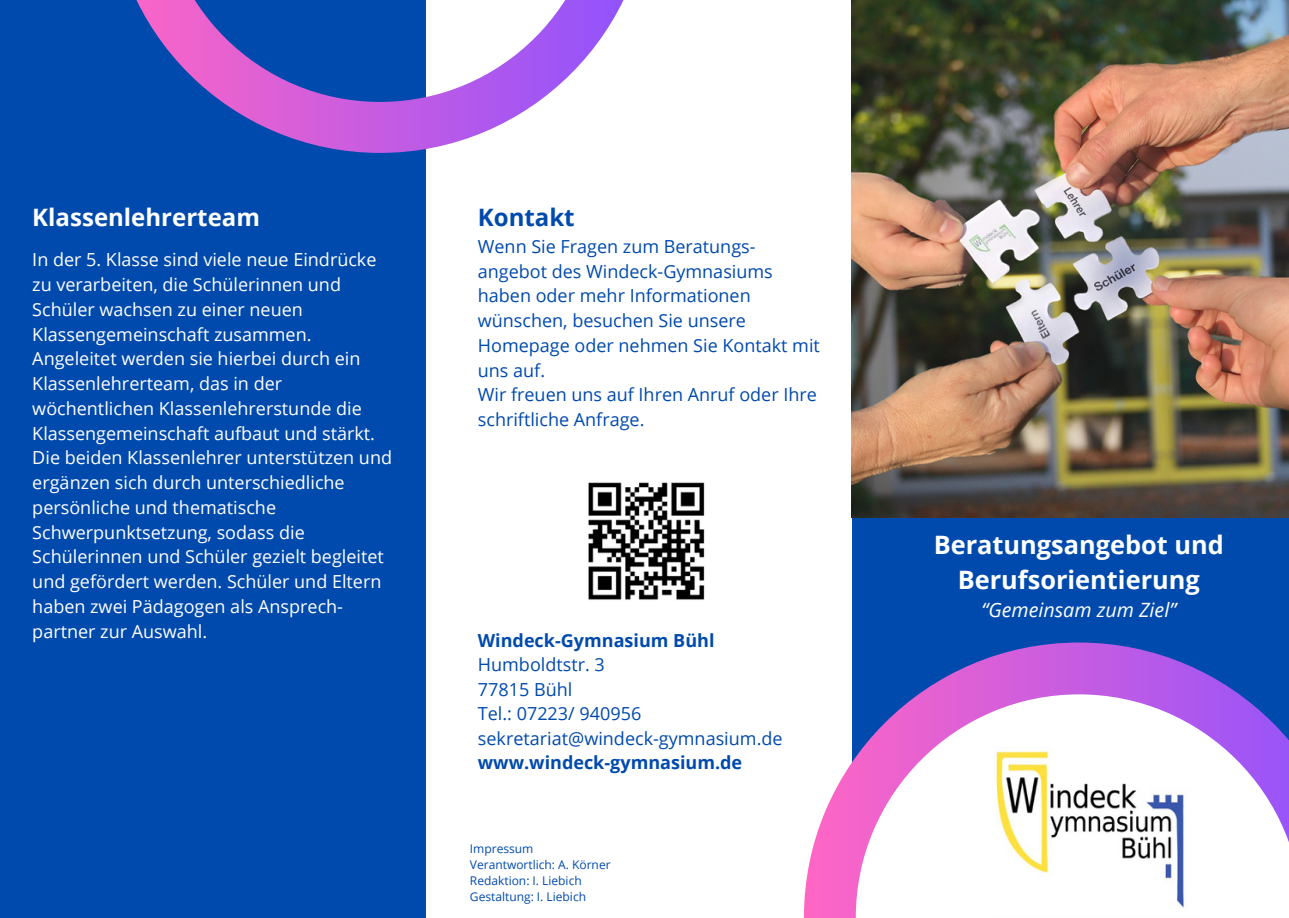
<style>
.page{position:relative;width:1289px;height:918px;background:#fff}
.page>*{position:absolute;margin:0;border:0;box-sizing:border-box;transform-origin:0 0}
.t1{font:700 25.35px/34.8px "Open Sans";color:#fff;text-align:center}
.t2{font:700 24px "Open Sans";color:#fff}
.t3{font:700 24px "Open Sans";color:#004aad}
.t4{font:italic 19.65px "Open Sans";color:#fff}
.t5{font:18px/24.8px "Open Sans";color:#fff}
.t6{font:18px/24.8px "Open Sans";color:#004aad}
.t7{font:700 18px "Open Sans";color:#004aad}
.t8{font:12px "Open Sans";color:#004aad}
</style>
<div class="page">
<div style="left:0;top:0;width:1288px;height:918px;background:#004aad"></div>
<div style="left:426px;top:0;width:425px;height:918px;background:#fff"></div>
<svg style="left:803px;top:643px;width:485px;height:275px;fill:#fff"></svg>
<img style="left:985px;top:747px;width:217px;height:170px">
<svg style="left:136px;top:0;width:488px;height:152px"></svg>
<img style="left:588px;top:482px;width:117px;height:118px">
<img style="left:851px;top:0;width:437px;height:518px">
<p class="t2" style="left:32px;top:200px;width:229px">Klassenlehrerteam</p>
<p class="t5" style="left:32px;top:247px;width:345px">In der 5. Klasse sind viele neue Eindrücke zu verarbeiten, die Schülerinnen und Schüler wachsen zu einer neuen Klassengemeinschaft zusammen.<br>Angeleitet werden sie hierbei durch ein Klassenlehrerteam, das in der wöchentlichen Klassenlehrerstunde die Klassengemeinschaft aufbaut und stärkt.</p>
<p class="t5" style="left:32px;top:445px;width:361px">Die beiden Klassenlehrer unterstützen und ergänzen sich durch unterschiedliche persönliche und thematische Schwerpunktsetzung, sodass die Schülerinnen und Schüler gezielt begleitet und gefördert werden. Schüler und Eltern haben zwei Pädagogen als Ansprech&shy;partner zur Auswahl.</p>
<p class="t3" style="left:478px;top:200px;width:98px">Kontakt</p>
<p class="t6" style="left:478px;top:234px;width:343px">Wenn Sie Fragen zum Beratungs&shy;angebot des Windeck-Gymnasiums haben oder mehr Informationen wünschen, besuchen Sie unsere<br>Homepage oder nehmen Sie Kontakt mit uns auf.</p>
<p class="t6" style="left:478px;top:382px;width:340px">Wir freuen uns auf Ihren Anruf oder Ihre schriftliche Anfrage.</p>
<p class="t7" style="left:478px;top:627px;width:238px">Windeck-Gymnasium Bühl</p>
<p class="t6" style="left:478px;top:652px;width:128px">Humboldtstr. 3</p>
<p class="t6" style="left:478px;top:676px;width:96px">77815 Bühl</p>
<p class="t6" style="left:478px;top:701px;width:165px">Tel.: 07223/ 940956</p>
<p class="t6" style="left:478px;top:725px;width:306px">sekretariat@windeck-gymnasium.de</p>
<p class="t7" style="left:478px;top:750px;width:266px">www.windeck-gymnasium.de</p>
<p class="t8" style="left:470px;top:840px;width:65px">Impressum</p>
<p class="t8" style="left:470px;top:856px;width:142px">Verantwortlich: A. Körner</p>
<p class="t8" style="left:470px;top:872px;width:113px">Redaktion: I. Liebich</p>
<p class="t8" style="left:470px;top:888px;width:118px">Gestaltung: I. Liebich</p>
<p class="t1" style="left:933px;top:527px;width:291px">Beratungsangebot und<br>Berufsorientierung</p>
<p class="t4" style="left:981px;top:596px;width:196px">“Gemeinsam zum Ziel”</p>
</div>
